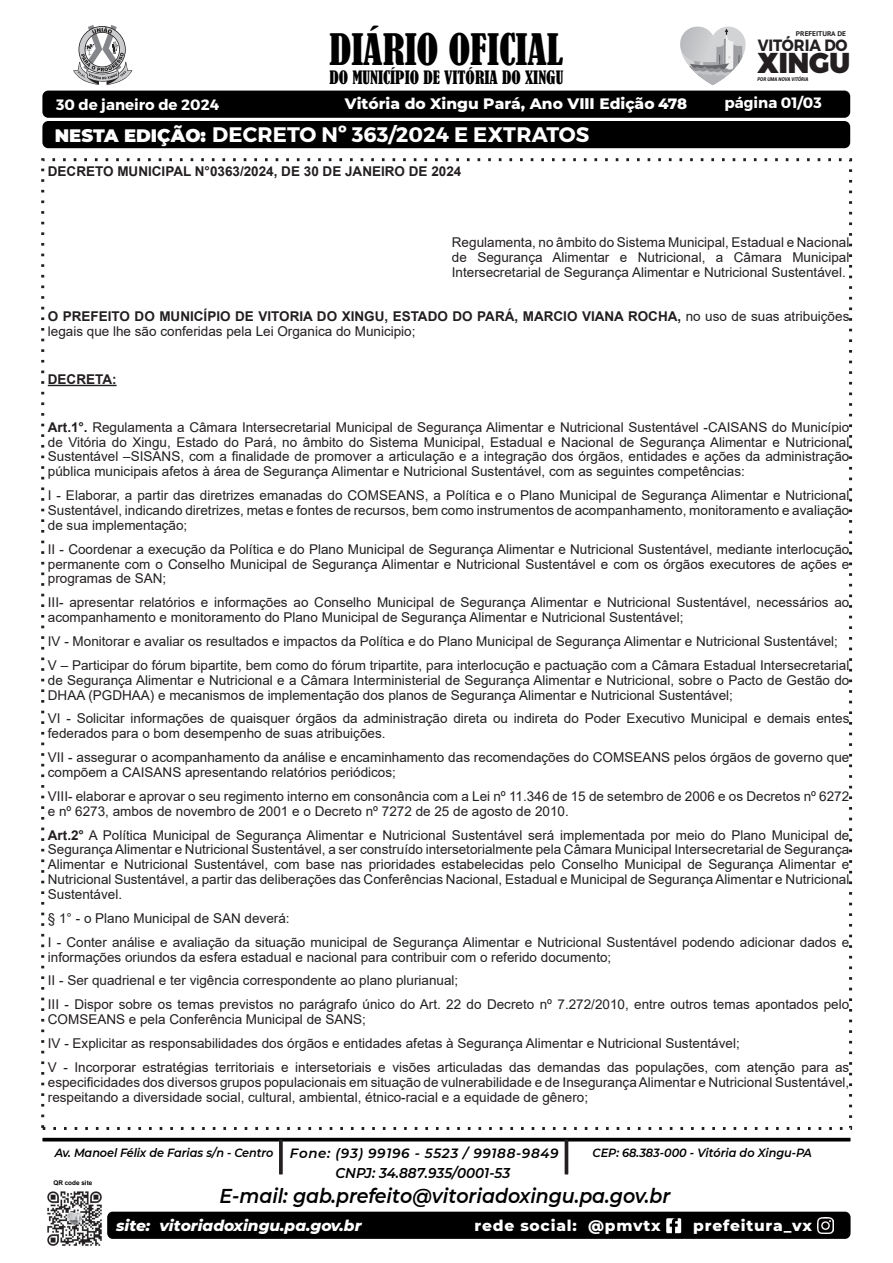
<style>
.page{position:relative;width:893px;height:1263px;background:#fff}
.page>*{position:absolute;margin:0;border:0;box-sizing:border-box;transform-origin:0 0}
.t1{font:condensed 40.65px "Bernard";color:#000}
.t2{font:900 28.65px "Montserrat";color:#231f20;scale:.95 1}
.t3{font:700 21px "Montserrat";letter-spacing:.01em;color:#fff}
.t4{font:italic 600 20.1px "Montserrat";color:#000;scale:.95 1}
.t5{font:900 18px "Montserrat";color:#fff}
.t6{font:condensed 17.25px "Bernard";color:#000}
.t7{font:700 16.35px "Montserrat";color:#231f20;scale:.91 1}
.t8{font:800 15.45px "Montserrat";color:#fff}
.t9{font:800 15.45px "Montserrat";letter-spacing:.05em;color:#fff}
.t10{font:italic 800 15.45px "Montserrat";color:#fff}
.t11{font:700 15px "Montserrat";color:#fff}
.t12{font:italic 600 14.25px "Montserrat";color:#000;scale:.95 1}
.t13{font:13.5px/14.9px "Arial";color:#231f20}
.t14{font:700 13.5px "Arial";color:#231f20}
.t15{font:italic 600 11.85px "Montserrat";color:#000;scale:.95 1}
.t16{font:700 6.75px "PT Sans";color:#231f20;scale:1.09 1}
.t17{font:700 6.45px "Arial";color:#000}
.t18{font:italic 900 5.25px "Roboto";color:#231f20;scale:.87 1}
.s1{font-size:15px}
.s2{font-weight:700}
.s3{font-size:13.35px}
</style>
<div class="page">
<div style="left:107px;top:1212px;width:743px;height:27px;background:#000;border-radius:6px"></div>
<hr style="left:42px;top:1138px;width:808px;height:3px;background:#000">
<svg style="left:680px;top:27px;width:65px;height:58px"></svg>
<img style="left:47px;top:1191px;width:55px;height:55px">
<div style="left:42px;top:121px;width:808px;height:27px;background:#000;border-radius:6px"></div>
<div style="left:42px;top:91px;width:808px;height:27px;background:#000;border-radius:6px"></div>
<svg style="left:73px;top:25px;width:59px;height:60px"></svg>
<svg style="left:279px;top:1139px;width:4px;height:35px"></svg>
<hr style="left:565px;top:1139px;width:3px;height:35px;background:#231f20">
<img style="left:818px;top:1218px;width:16px;height:15px">
<svg style="left:666px;top:1218px;width:15px;height:15px"></svg>
<hr style="left:48px;top:385px;width:69px;height:1px;background:#231f20">
<h1 class="t1" style="left:329px;top:26px;width:236px">DIÁRIO OFICIAL</h1>
<p class="t6" style="left:330px;top:67px;width:235px">DO MUNICÍPIO DE VITÓRIA DO XINGU</p>
<p class="t16" style="left:796px;top:29px;width:47px">PREFEITURA DE</p>
<p class="t7" style="left:758px;top:35px;width:100px">VITÓRIA DO</p>
<p class="t18" style="left:757px;top:75px;width:60px">POR UMA NOVA VITÓRIA</p>
<h2 class="t2" style="left:758px;top:45px;width:99px">XINGU</h2>
<p class="t11" style="left:56px;top:95px;width:165px">30 de janeiro de 2024</p>
<p class="t11" style="left:725px;top:93px;width:99px">página 01/03</p>
<p class="t8" style="left:345px;top:93px;width:344px">Vitória do Xingu Pará, Ano VIII Edição <span class="s1">478</span></p>
<h3 class="t3" style="left:212px;top:122px;width:379px">DECRETO Nº 363/2024 E EXTRATOS</h3>
<h3 class="t5" style="left:55px;top:122px;width:153px">NESTA EDIÇÃO:</h3>
<p class="t14" style="left:48px;top:161px;width:415px">DECRETO MUNICIPAL N°0363/2024, DE 30 DE JANEIRO DE 2024</p>
<p class="t13" style="left:452px;top:235px;width:399px;text-align:justify">Regulamenta, no âmbito do Sistema Municipal, Estadual e Nacional de Segurança Alimentar e Nutricional, a Câmara Municipal Intersecretarial de Segurança Alimentar e Nutricional Sustentável.</p>
<p class="t13" style="left:48px;top:309px;width:803px"><span class="s2">O PREFEITO DO MUNICÍPIO DE VITORIA DO XINGU, ESTADO DO PARÁ, MARCIO VIANA ROCHA,</span> no uso de suas atribuições legais que lhe são conferidas pela Lei Organica do Municipio;</p>
<p class="t14" style="left:48px;top:370px;width:70px">DECRETA:</p>
<p class="t13" style="left:48px;top:419px;width:803px;text-align:justify"><span class="s2">Art.1°.</span> Regulamenta a Câmara Intersecretarial Municipal de Segurança Alimentar e Nutricional Sustentável -CAISANS do Município de Vitória do Xingu, Estado do Pará, no âmbito do Sistema Municipal, Estadual e Nacional de Segurança Alimentar e Nutricional Sustentável –SISANS, com a finalidade de promover a articulação e a integração dos órgãos, entidades e ações da administração pública municipais afetos à área de Segurança Alimentar e Nutricional Sustentável, com as seguintes competências:</p>
<p class="t13" style="left:48px;top:488px;width:803px;text-align:justify">I - Elaborar, a partir das diretrizes emanadas do COMSEANS, a Política e o Plano Municipal de Segurança Alimentar e Nutricional Sustentável, indicando diretrizes, metas e fontes de recursos, bem como instrumentos de acompanhamento, monitoramento e avaliação de sua implementação;</p>
<p class="t13" style="left:48px;top:541px;width:803px;text-align:justify">II - Coordenar a execução da Política e do Plano Municipal de Segurança Alimentar e Nutricional Sustentável, mediante interlocução permanente com o Conselho Municipal de Segurança Alimentar e Nutricional Sustentável e com os órgãos executores de ações e programas de SAN;</p>
<p class="t13" style="left:48px;top:595px;width:803px">III- apresentar relatórios e informações ao Conselho Municipal de Segurança Alimentar e Nutricional Sustentável, necessários ao acompanhamento e monitoramento do Plano Municipal de Segurança Alimentar e Nutricional Sustentável;</p>
<p class="t13" style="left:48px;top:629px;width:803px;line-height:23.9px">IV - Monitorar e avaliar os resultados e impactos da Política e do Plano Municipal de Segurança Alimentar e Nutricional Sustentável;<br>V – Participar do fórum bipartite, bem como do fórum tripartite, para interlocução e pactuação com a Câmara Estadual Intersecretarial</p>
<p class="t13" style="left:48px;top:672px;width:803px">de Segurança Alimentar e Nutricional e a Câmara Interministerial de Segurança Alimentar e Nutricional, sobre o Pacto de Gestão do<br>DHAA (PGDHAA) e mecanismos de implementação dos planos de Segurança Alimentar e Nutricional Sustentável;</p>
<p class="t13" style="left:48px;top:711px;width:803px">VI - Solicitar informações de quaisquer órgãos da administração direta ou indireta do Poder Executivo Municipal e demais entes federados para o bom desempenho de suas atribuições.</p>
<p class="t13" style="left:48px;top:750px;width:803px">VII - assegurar o acompanhamento da análise e encaminhamento das recomendações do COMSEANS pelos órgãos de governo que compõem a CAISANS apresentando relatórios periódicos;</p>
<p class="t13" style="left:48px;top:788px;width:803px">VIII- elaborar e aprovar o seu regimento interno em consonância com a Lei nº 11.346 de 15 de setembro de 2006 e os Decretos nº 6272 e nº 6273, ambos de novembro de 2001 e o Decreto nº 7272 de 25 de agosto de 2010.</p>
<p class="t13" style="left:48px;top:827px;width:803px;text-align:justify"><span class="s2">Art.2°</span> A Política Municipal de Segurança Alimentar e Nutricional Sustentável será implementada por meio do Plano Municipal de Segurança Alimentar e Nutricional Sustentável, a ser construído intersetorialmente pela Câmara Municipal Intersecretarial de Segurança Alimentar e Nutricional Sustentável, com base nas prioridades estabelecidas pelo Conselho Municipal de Segurança Alimentar e Nutricional Sustentável, a partir das deliberações das Conferências Nacional, Estadual e Municipal de Segurança Alimentar e Nutricional Sustentável.</p>
<p class="t13" style="left:48px;top:906px;width:803px;line-height:23.9px">§ 1° - o Plano Municipal de SAN deverá:<br>I - Conter análise e avaliação da situação municipal de Segurança Alimentar e Nutricional Sustentável podendo adicionar dados e</p>
<p class="t13" style="left:48px;top:945px;width:803px;line-height:23.9px">informações oriundos da esfera estadual e nacional para contribuir com o referido documento;<br>II - Ser quadrienal e ter vigência correspondente ao plano plurianual;<br>III - Dispor sobre os temas previstos no parágrafo único do Art. 22 do Decreto nº 7.272/2010, entre outros temas apontados pelo</p>
<p class="t13" style="left:48px;top:1007px;width:803px;line-height:23.9px">COMSEANS e pela Conferência Municipal de SANS;<br>IV - Explicitar as responsabilidades dos órgãos e entidades afetas à Segurança Alimentar e Nutricional Sustentável;<br>V - Incorporar estratégias territoriais e intersetoriais e visões articuladas das demandas das populações, com atenção para as</p>
<p class="t13" style="left:48px;top:1074px;width:803px">especificidades dos diversos grupos populacionais em situação de vulnerabilidade e de Insegurança Alimentar e Nutricional Sustentável, respeitando a diversidade social, cultural, ambiental, étnico-racial e a equidade de gênero;</p>
<p class="t15" style="left:55px;top:1144px;width:532px">Av. Manoel Félix de Farias s/n - Centro <span class="s3">Fone: (93) 99196 - 5523 / 99188-9849</span></p>
<p class="t15" style="left:592px;top:1144px;width:232px">CEP: 68.383-000 - Vitória do Xingu-PA</p>
<p class="t12" style="left:335px;top:1163px;width:185px">CNPJ: 34.887.935/0001-53</p>
<h3 class="t4" style="left:220px;top:1182px;width:476px">E-mail: gab.prefeito@vitoriadoxingu.pa.gov.br</h3>
<p class="t10" style="left:116px;top:1214px;width:247px">site: vitoriadoxingu.pa.gov.br</p>
<p class="t9" style="left:474px;top:1214px;width:188px">rede social: @pmvtx</p>
<p class="t9" style="left:693px;top:1214px;width:120px">prefeitura_vx</p>
<p class="t17" style="left:53px;top:1178px;width:40px">QR code site</p>
</div>
